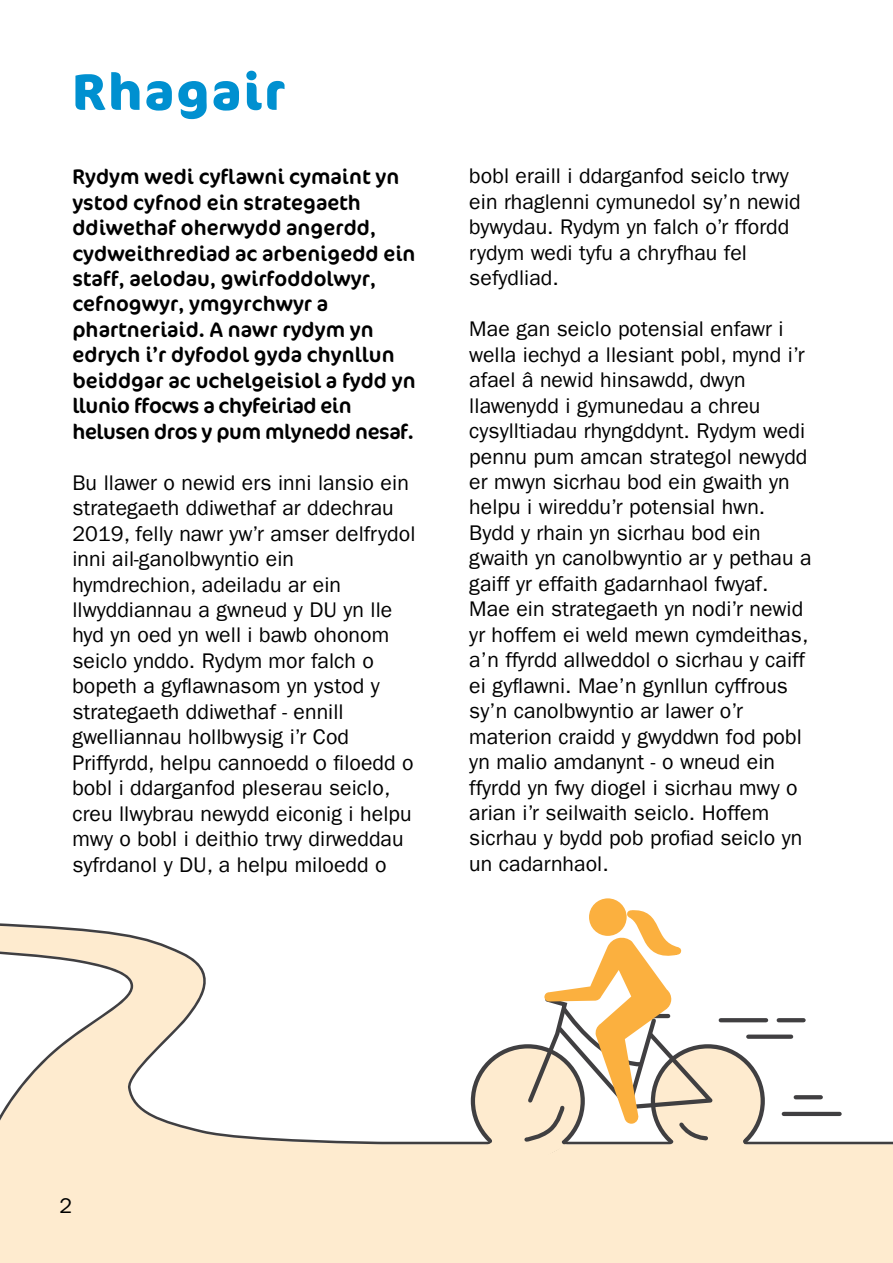
<style>
.page{position:relative;width:893px;height:1263px;background:#fff}
.page>*{position:absolute;margin:0;border:0;box-sizing:border-box;transform-origin:0 0}
.t1{font:700 50.85px "Cocon Offc";letter-spacing:.04em;color:#0090d0}
.t2{font:21.15px/25.5px "Franklin Gothic LT Pro";letter-spacing:.005em;color:#000}
.t3{font:21.15px/25.5px "Cocon";letter-spacing:.005em;color:#000}
</style>
<div class="page">
<svg style="left:0;top:923px;width:893px;height:340px;fill:#feebcf"></svg>
<svg style="left:651px;top:1044px;width:114px;height:114px"></svg>
<svg style="left:471px;top:1044px;width:114px;height:114px"></svg>
<div style="left:589px;top:898px;width:38px;height:38px;background:#fbb03f;border-radius:50%"></div>
<svg style="left:779px;top:1018px;width:25px;height:4px"></svg>
<svg style="left:748px;top:1018px;width:18px;height:4px"></svg>
<div style="left:748px;top:1034px;width:43px;height:5px;background:#403f41"></div>
<hr style="left:784px;top:1112px;width:56px;height:4px;background:#403f41">
<svg style="left:796px;top:1095px;width:25px;height:4px"></svg>
<svg style="left:485px;top:904px;width:263px;height:264px"></svg>
<h1 class="t1" style="left:72px;top:68px;width:214px">Rhagair</h1>
<p class="t3" style="left:72px;top:166px;width:345px">Rydym wedi cyflawni cymaint yn ystod cyfnod ein strategaeth ddiwethaf oherwydd angerdd, cydweithrediad ac arbenigedd ein staff, aelodau, gwirfoddolwyr, cefnogwyr, ymgyrchwyr a phartneriaid. A nawr rydym yn edrych i’r dyfodol gyda chynllun beiddgar ac uchelgeisiol a fydd yn llunio ffocws a chyfeiriad ein helusen dros y pum mlynedd nesaf.</p>
<p class="t2" style="left:72px;top:473px;width:345px">Bu llawer o newid ers inni lansio ein strategaeth ddiwethaf ar ddechrau<br>2019, felly nawr yw’r amser delfrydol inni ail-ganolbwyntio ein hymdrechion, adeiladu ar ein llwyddiannau a gwneud y DU yn lle hyd yn oed yn well i bawb ohonom seiclo ynddo. Rydym mor falch o bopeth a gyflawnasom yn ystod y strategaeth ddiwethaf - ennill gwelliannau hollbwysig i’r Cod<br>Priffyrdd, helpu cannoedd o filoedd o bobl i ddarganfod pleserau seiclo, creu llwybrau newydd eiconig i helpu mwy o bobl i deithio trwy dirweddau syfrdanol y DU, a helpu miloedd o</p>
<p class="t2" style="left:469px;top:167px;width:333px">bobl eraill i ddarganfod seiclo trwy ein rhaglenni cymunedol sy’n newid bywydau. Rydym yn falch o’r ffordd rydym wedi tyfu a chryfhau fel sefydliad.</p>
<p class="t2" style="left:469px;top:319px;width:344px">Mae gan seiclo potensial enfawr i wella iechyd a llesiant pobl, mynd i’r afael â newid hinsawdd, dwyn llawenydd i gymunedau a chreu cysylltiadau rhyngddynt. Rydym wedi pennu pum amcan strategol newydd er mwyn sicrhau bod ein gwaith yn helpu i wireddu’r potensial hwn.<br>Bydd y rhain yn sicrhau bod ein gwaith yn canolbwyntio ar y pethau a gaiff yr effaith gadarnhaol fwyaf.<br>Mae ein strategaeth yn nodi’r newid yr hoffem ei weld mewn cymdeithas, a’n ffyrdd allweddol o sicrhau y caiff ei gyflawni. Mae’n gynllun cyffrous sy’n canolbwyntio ar lawer o’r materion craidd y gwyddwn fod pobl yn malio amdanynt - o wneud ein ffyrdd yn fwy diogel i sicrhau mwy o arian i’r seilwaith seiclo. Hoffem sicrhau y bydd pob profiad seiclo yn un cadarnhaol.</p>
<p class="t2" style="left:60px;top:1196px;width:14px">2</p>
</div>
